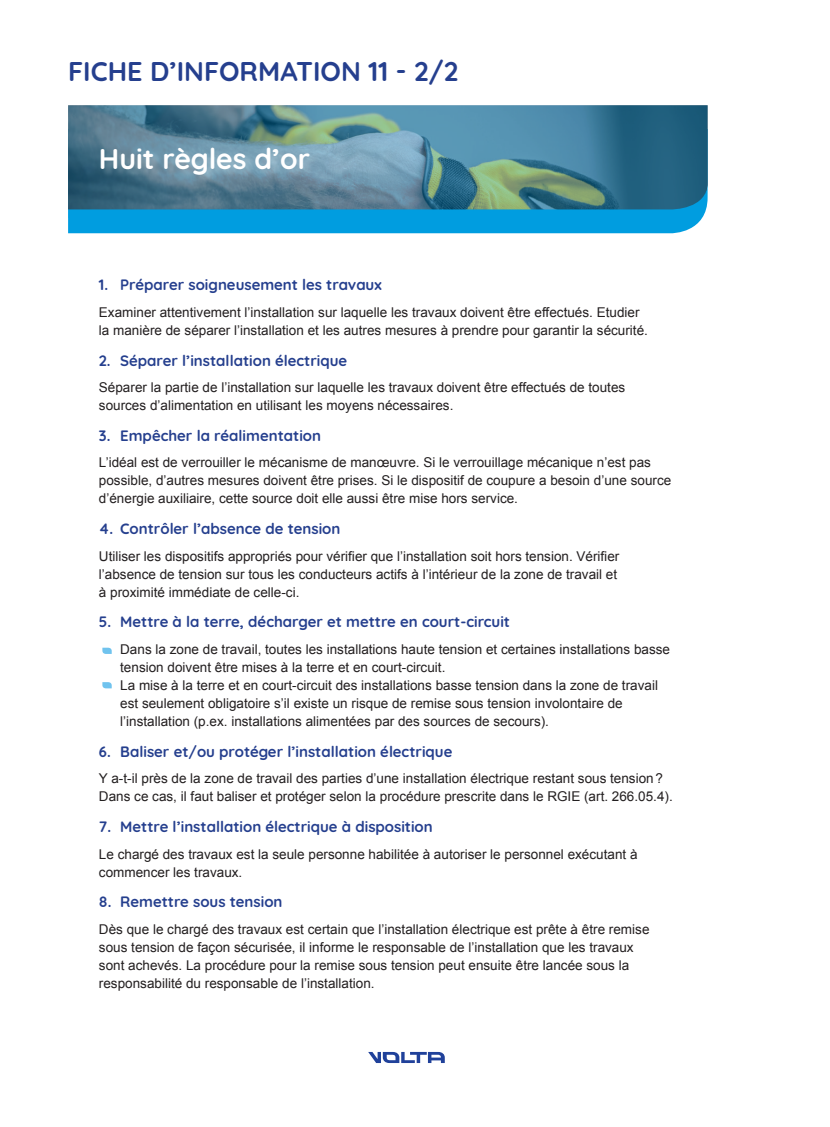
<style>
.page{position:relative;width:830px;height:1127px;background:#fff}
.page>*{position:absolute;margin:0;border:0;box-sizing:border-box;transform-origin:0 0}
.t1{font:700 28.5px "Quicksand";color:#fff}
.t2{font:700 27px "Quicksand";color:#253f8e}
.t3{font:700 15px "Quicksand";color:#253f8e}
.t4{font:13.5px/18px "Arial";color:#231f20}
</style>
<div class="page">
<svg style="left:368px;top:1052px;width:76px;height:11px"></svg>
<div style="left:68px;top:218px;width:634px;height:15px;background:#009de0"></div>
<svg style="left:68px;top:105px;width:639px;height:113px;background:#478399"></svg>
<div style="left:101px;top:147px;width:219px;height:37px;background:#fff;opacity:.21"></div>
<svg style="left:102px;top:648px;width:10px;height:6px"></svg>
<svg style="left:102px;top:682px;width:10px;height:6px"></svg>
<h2 class="t2" style="left:68px;top:49px;width:391px">FICHE D’INFORMATION 11 - 2/2</h2>
<h1 class="t1" style="left:99px;top:135px;width:212px">Huit règles d’or</h1>
<p class="t3" style="left:99px;top:273px;width:284px">1. Préparer soigneusement les travaux</p>
<p class="t4" style="left:99px;top:303px;width:550px">Examiner attentivement l’installation sur laquelle les travaux doivent être effectués. Etudier la manière de séparer l’installation et les autres mesures à prendre pour garantir la sécurité.</p>
<p class="t3" style="left:99px;top:348px;width:250px">2. Séparer l’installation électrique</p>
<p class="t4" style="left:99px;top:378px;width:527px">Séparer la partie de l’installation sur laquelle les travaux doivent être effectués de toutes sources d’alimentation en utilisant les moyens nécessaires.</p>
<p class="t3" style="left:99px;top:423px;width:223px">3. Empêcher la réalimentation</p>
<p class="t4" style="left:99px;top:454px;width:573px">L’idéal est de verrouiller le mécanisme de manœuvre. Si le verrouillage mécanique n’est pas possible, d’autres mesures doivent être prises. Si le dispositif de coupure a besoin d’une source d’énergie auxiliaire, cette source doit elle aussi être mise hors service.</p>
<p class="t3" style="left:99px;top:516px;width:243px">4. Contrôler l’absence de tension</p>
<p class="t4" style="left:99px;top:547px;width:521px">Utiliser les dispositifs appropriés pour vérifier que l’installation soit hors tension. Vérifier l’absence de tension sur tous les conducteurs actifs à l’intérieur de la zone de travail et à proximité immédiate de celle-ci.</p>
<p class="t3" style="left:99px;top:610px;width:412px">5. Mettre à la terre, décharger et mettre en court-circuit</p>
<p class="t4" style="left:120px;top:640px;width:551px">Dans la zone de travail, toutes les installations haute tension et certaines installations basse tension doivent être mises à la terre et en court-circuit.<br>La mise à la terre et en court-circuit des installations basse tension dans la zone de travail est seulement obligatoire s’il existe un risque de remise sous tension involontaire de l’installation (p.ex. installations alimentées par des sources de secours).</p>
<p class="t3" style="left:99px;top:739px;width:355px">6. Baliser et/ou protéger l’installation électrique</p>
<p class="t4" style="left:99px;top:770px;width:575px">Y a-t-il près de la zone de travail des parties d’une installation électrique restant sous tension?<br>Dans ce cas, il faut baliser et protéger selon la procédure prescrite dans le RGIE (art. 266.05.4).</p>
<p class="t3" style="left:99px;top:814px;width:335px">7. Mettre l’installation électrique à disposition</p>
<p class="t4" style="left:99px;top:845px;width:540px">Le chargé des travaux est la seule personne habilitée à autoriser le personnel exécutant à commencer les travaux.</p>
<p class="t3" style="left:99px;top:889px;width:185px">8. Remettre sous tension</p>
<p class="t4" style="left:99px;top:920px;width:551px">Dès que le chargé des travaux est certain que l’installation électrique est prête à être remise sous tension de façon sécurisée, il informe le responsable de l’installation que les travaux sont achevés. La procédure pour la remise sous tension peut ensuite être lancée sous la responsabilité du responsable de l’installation.</p>
</div>
